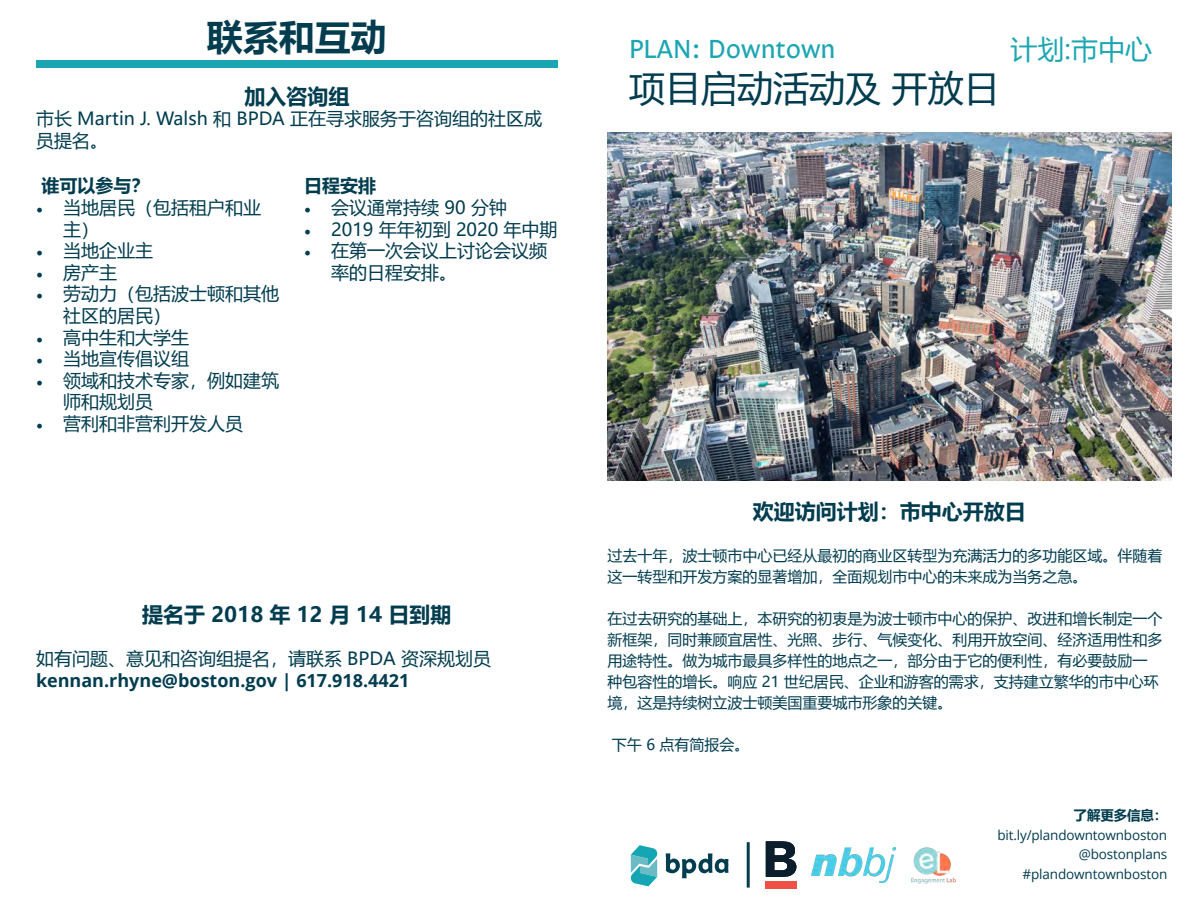
<style>
.page{position:relative;width:1188px;height:918px;background:#fff}
.page>*{position:absolute;margin:0;border:0;box-sizing:border-box;transform-origin:0 0}
.t1{font:36px "Microsoft Ya Hei";color:#013c4f}
.t2{font:700 36px "Microsoft Ya Hei";color:#013c4f}
.Document_Title{font:27px "Legato OT";color:#1ca6b3}
.Document_Title-2{font:27px "Microsoft Ya Hei";color:#1ca6b3}
.t3{font:700 21px "Microsoft Ya Hei";color:#013c4f}
.t4{font:18px/21.6px "Microsoft Ya Hei";color:#013c4f}
.t5{font:700 18px "Open Sans";color:#013c4f}
.t6{font:700 18px "Microsoft Ya Hei";color:#013c4f}
.t7{font:15px/21px "Microsoft Ya Hei";color:#013c4f}
.t8{font:13.5px "Open Sans";letter-spacing:-.01em;color:#013c4f}
.t9{font:700 13.5px "Microsoft Ya Hei";letter-spacing:-.01em;color:#013c4f}
.s1{font-family:"Minion Pro"}
</style>
<div class="page">
<div style="left:36px;top:61px;width:522px;height:7px;background:#1ca6b3"></div>
<svg style="left:630px;top:845px;width:28px;height:41px"></svg>
<svg style="left:666px;top:853px;width:62px;height:25px"></svg>
<hr style="left:747px;top:842px;width:3px;height:46px;background:#013c4f">
<img style="left:812px;top:848px;width:83px;height:35px">
<img style="left:911px;top:848px;width:45px;height:35px">
<svg style="left:766px;top:841px;width:30px;height:36px"></svg>
<div style="left:766px;top:882px;width:30px;height:7px;background:#ef5045"></div>
<img style="left:608px;top:133px;width:563px;height:347px">
<p class="t2" style="left:207px;top:12px;width:182px">联系和互动</p>
<p class="t3" style="left:244px;top:82px;width:106px">加入咨询组</p>
<p class="t4" style="left:36px;top:108px;width:508px">市长 Martin J. Walsh 和 BPDA 正在寻求服务于咨询组的社区成员提名。</p>
<p class="t6" style="left:41px;top:173px;width:109px">谁可以参与？</p>
<p class="t4" style="left:63px;top:196px;width:199px;text-indent:-27px"><span class="s1">•</span> 当地居民（包括租户和业主）</p>
<p class="t4" style="left:36px;top:239px;width:118px"><span class="s1">•</span> 当地企业主</p>
<p class="t4" style="left:36px;top:261px;width:82px"><span class="s1">•</span> 房产主</p>
<p class="t4" style="left:63px;top:282px;width:217px;text-indent:-27px"><span class="s1">•</span> 劳动力（包括波士顿和其他社区的居民）</p>
<p class="t4" style="left:36px;top:326px;width:154px"><span class="s1">•</span> 高中生和大学生</p>
<p class="t4" style="left:36px;top:347px;width:154px"><span class="s1">•</span> 当地宣传倡议组</p>
<p class="t4" style="left:63px;top:369px;width:217px;text-indent:-27px"><span class="s1">•</span> 领域和技术专家，例如建筑师和规划员</p>
<p class="t4" style="left:36px;top:412px;width:208px"><span class="s1">•</span> 营利和非营利开发人员</p>
<p class="t6" style="left:304px;top:173px;width:73px">日程安排</p>
<p class="t4" style="left:304px;top:196px;width:204px"><span class="s1">•</span> 会议通常持续 90 分钟</p>
<p class="t4" style="left:304px;top:218px;width:255px"><span class="s1">•</span> 2019 年年初到 2020 年中期</p>
<p class="t4" style="left:331px;top:239px;width:217px;text-indent:-27px"><span class="s1">•</span> 在第一次会议上讨论会议频率的日程安排。</p>
<p class="t3" style="left:142px;top:600px;width:311px">提名于 2018 年 12 月 14 日到期</p>
<p class="t4" style="left:36px;top:647px;width:457px">如有问题、意见和咨询组提名，请联系 BPDA 资深规划员</p>
<p class="t5" style="left:36px;top:668px;width:375px">kennan.rhyne@boston.gov | 617.918.4421</p>
<p class="Document_Title" style="left:629px;top:34px;width:208px">PLAN: Downtown</p>
<p class="t1" style="left:629px;top:64px;width:372px">项目启动活动及 开放日</p>
<p class="Document_Title-2" style="left:1011px;top:32px;width:143px">计划:市中心</p>
<p class="t3" style="left:753px;top:497px;width:274px">欢迎访问计划：市中心开放日</p>
<p class="t7" style="left:608px;top:545px;width:557px">过去十年，波士顿市中心已经从最初的商业区转型为充满活力的多功能区域。伴随着这一转型和开发方案的显著增加，全面规划市中心的未来成为当务之急。</p>
<p class="t7" style="left:608px;top:608px;width:557px">在过去研究的基础上，本研究的初衷是为波士顿市中心的保护、改进和增长制定一个新框架，同时兼顾宜居性、光照、步行、气候变化、利用开放空间、经济适用性和多用途特性。做为城市最具多样性的地点之一，部分由于它的便利性，有必要鼓励一种包容性的增长。响应 21 世纪居民、企业和游客的需求，支持建立繁华的市中心环境，这是持续树立波士顿美国重要城市形象的关键。</p>
<p class="t7" style="left:612px;top:734px;width:139px">下午 6 点有简报会。</p>
<p class="t9" style="left:1074px;top:806px;width:95px">了解更多信息：</p>
<p class="t8" style="left:997px;top:826px;width:171px">bit.ly/plandowntownboston</p>
<p class="t8" style="left:1079px;top:845px;width:90px">@bostonplans</p>
<p class="t8" style="left:1023px;top:865px;width:146px">#plandowntownboston</p>
</div>
